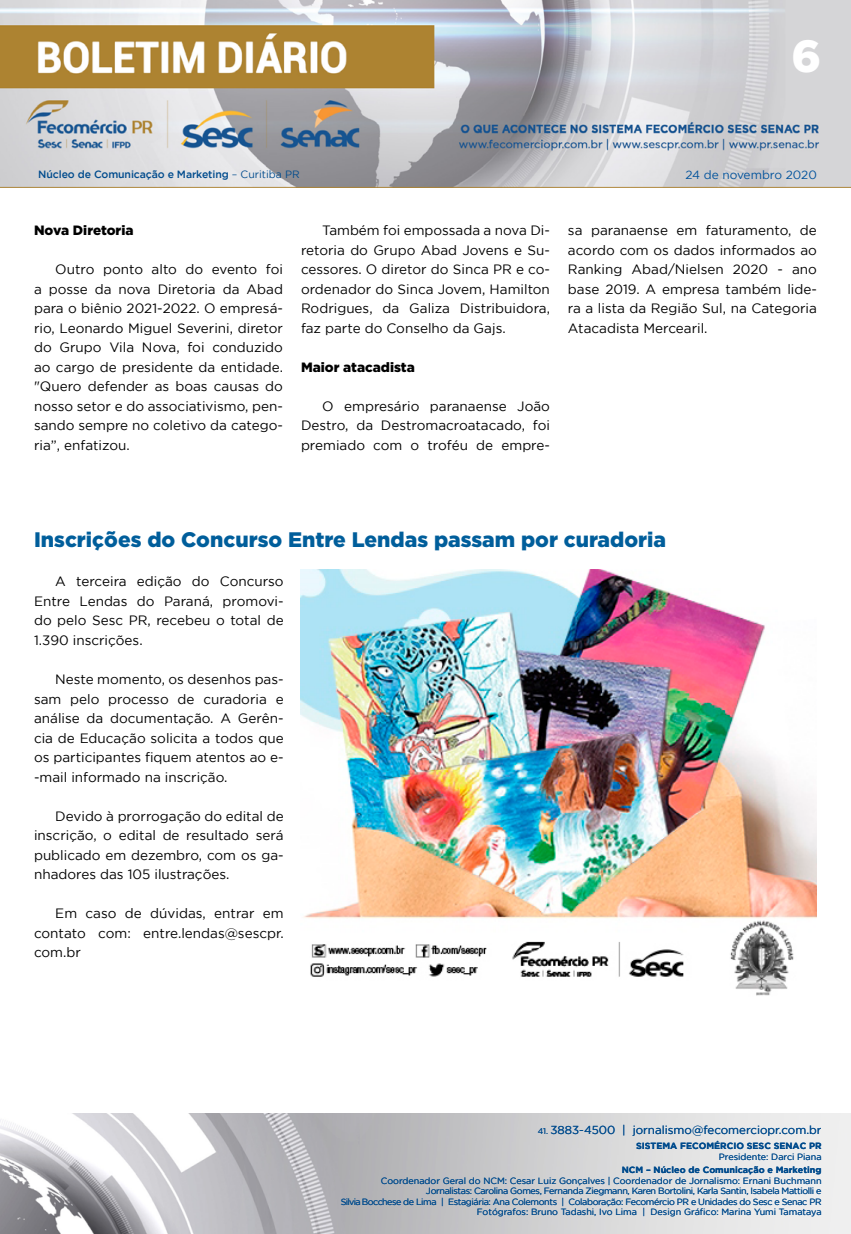
<style>
.page{position:relative;width:851px;height:1234px;background:#fff}
.page>*{position:absolute;margin:0;border:0;box-sizing:border-box;transform-origin:0 0}
.t1{font:900 45px "Gotham";color:#fff}
.t2{font:900 21px "Gotham";color:#005e9b}
.t3{font:13.5px/19.5px "Gotham";color:#000;text-align:justify}
.t4{font:900 13.5px "Gotham";color:#000}
.t5{font:11.85px "Gotham";color:#00529c}
.t6{font:11.55px "Gotham";color:#004b8d}
.t7{font:500 10.5px "Gotham";letter-spacing:-.01em;color:#004b8d}
.t8{font:9px/10.5px "Gotham";letter-spacing:-.04em;color:#004b8d;text-align:right}
.t9{font:700 9px "Gotham";color:#004b8d}
.t10{font:9px "Gotham";color:#004b8d}
.s1{font-weight:400}
.s2{font-size:8.25px}
</style>
<div class="page">
<img style="left:0;top:0;width:850px;height:188px">
<img style="left:0;top:1113px;width:850px;height:120px">
<img style="left:300px;top:569px;width:516px;height:427px">
<h1 class="t1" style="left:791px;top:30px;width:31px">6</h1>
<p class="t7" style="left:38px;top:168px;width:263px">Núcleo de Comunicação e Marketing <span class="s1">– Curitiba PR</span></p>
<p class="t5" style="left:685px;top:168px;width:133px">24 de novembro 2020</p>
<p class="t4" style="left:34px;top:222px;width:101px">Nova Diretoria</p>
<p class="t3" style="left:34px;top:259px;width:250px;text-indent:21px">Outro ponto alto do evento foi a posse da nova Diretoria da Abad para o biênio 2021-2022. O empresá&shy;rio, Leonardo Miguel Severini, diretor do Grupo Vila Nova, foi conduzido ao cargo de presidente da entidade. "Quero defender as boas causas do nosso setor e do associativismo, pen&shy;sando sempre no coletivo da catego&shy;ria”, enfatizou.</p>
<p class="t3" style="left:301px;top:220px;width:250px;text-indent:21px">Também foi empossada a nova Di&shy;retoria do Grupo Abad Jovens e Su&shy;cessores. O diretor do Sinca PR e co&shy;ordenador do Sinca Jovem, Hamilton Rodrigues, da Galiza Distribuidora, faz parte do Conselho da Gajs.</p>
<p class="t4" style="left:301px;top:359px;width:115px">Maior atacadista</p>
<p class="t3" style="left:301px;top:396px;width:250px;text-indent:21px">O empresário paranaense João Destro, da Destromacroatacado, foi premiado com o troféu de empre-</p>
<p class="t3" style="left:568px;top:220px;width:250px">sa paranaense em faturamento, de acordo com os dados informados ao Ranking Abad/Nielsen 2020 - ano base 2019. A empresa também lide&shy;ra a lista da Região Sul, na Categoria Atacadista Mercearil.</p>
<h2 class="t2" style="left:34px;top:527px;width:633px">Inscrições do Concurso Entre Lendas passam por curadoria</h2>
<p class="t3" style="left:34px;top:571px;width:251px;text-indent:21px">A terceira edição do Concurso Entre Lendas do Paraná, promovi&shy;do pelo Sesc PR, recebeu o total de 1.390 inscrições.</p>
<p class="t3" style="left:34px;top:669px;width:251px;text-indent:21px">Neste momento, os desenhos pas&shy;sam pelo processo de curadoria e análise da documentação. A Gerên&shy;cia de Educação solicita a todos que os participantes fiquem atentos ao e--mail informado na inscrição.</p>
<p class="t3" style="left:34px;top:805px;width:251px;text-indent:21px">Devido à prorrogação do edital de inscrição, o edital de resultado será publicado em dezembro, com os ga&shy;nhadores das 105 ilustrações.</p>
<p class="t3" style="left:34px;top:903px;width:251px;text-indent:21px">Em caso de dúvidas, entrar em contato com: entre.lendas@sescpr. com.br</p>
<p class="t6" style="left:537px;top:1123px;width:285px"><span class="s2">41.</span> 3883-4500 | jornalismo@fecomerciopr.com.br</p>
<p class="t9" style="left:636px;top:1140px;width:187px">SISTEMA FECOMÉRCIO SESC SENAC PR</p>
<p class="t10" style="left:718px;top:1151px;width:104px">Presidente: Darci Piana</p>
<p class="t9" style="left:621px;top:1164px;width:201px">NCM – Núcleo de Comunicação e Marketing</p>
<p class="t8" style="left:341px;top:1174px;width:482px">Coordenador Geral do NCM: Cesar Luiz Gonçalves | Coordenador de Jornalismo: Ernani Buchmann Jornalistas: Carolina Gomes, Fernanda Ziegmann, Karen Bortolini, Karla Santin, Isabela Mattiolli e<br>Silvia Bocchese de Lima | Estagiária: Ana Colemonts | Colaboração: Fecomércio PR e Unidades do Sesc e Senac PR Fotógrafos: Bruno Tadashi, Ivo Lima | Design Gráfico: Marina Yumi Tamataya</p>
</div>
